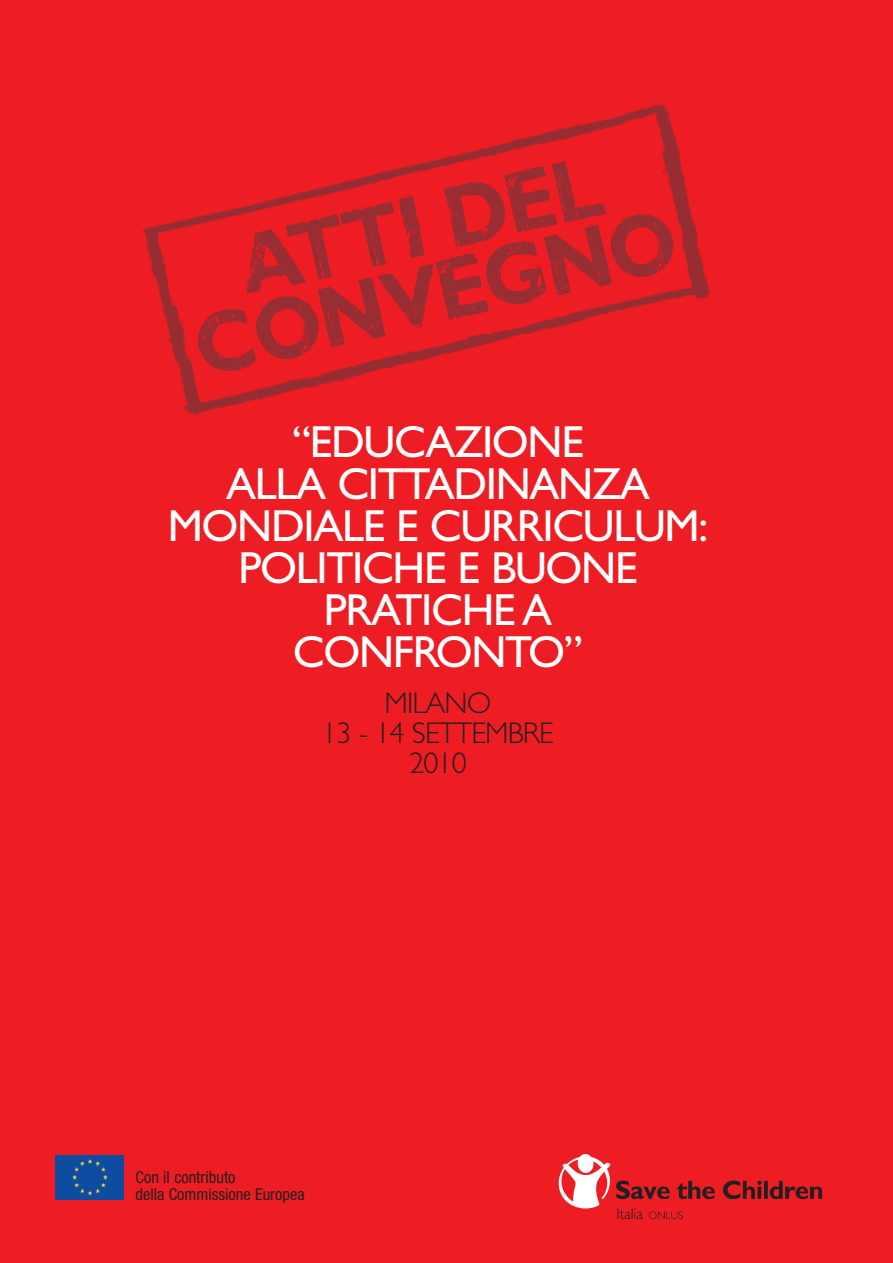
<style>
.page{position:relative;width:893px;height:1263px;background:#ee1d23}
.page>*{position:absolute;margin:0;border:0;box-sizing:border-box;transform-origin:0 0}
.t1{font:700 87.3px/69.2px "Gill Sans Woodblock";color:#962e33;text-align:center;scale:.93 1}
.t2{font:45px/42px "Gill Sans";letter-spacing:-.03em;color:#fff;text-align:center}
.t3{font:300 30px/30px "Gill Sans";letter-spacing:-.03em;color:#231f20;text-align:center}
.t4{font:condensed 16.5px/16.5px "Helvetica Neue";color:#231f20}
</style>
<div class="page">
<img style="left:55px;top:1156px;width:69px;height:44px">
<img style="left:559px;top:1155px;width:263px;height:64px">
<img style="left:142px;top:104px;width:570px;height:311px">
<h1 class="t1" style="left:173px;top:246px;width:530px;rotate:-13deg">ATTI DEL<br>CONVEGNO</h1>
<p class="t2" style="left:168px;top:425px;width:542px">“EDUCAZIONE<br>ALLA CITTADINANZA<br>MONDIALE E CURRICULUM:<br>POLITICHE E BUONE<br>PRATICHE A<br>CONFRONTO”</p>
<p class="t3" style="left:322px;top:690px;width:233px">MILANO<br>13 - 14 SETTEMBRE<br>2010</p>
<p class="t4" style="left:135px;top:1170px;width:171px">Con il contributo<br>della Commissione Europea</p>
</div>
